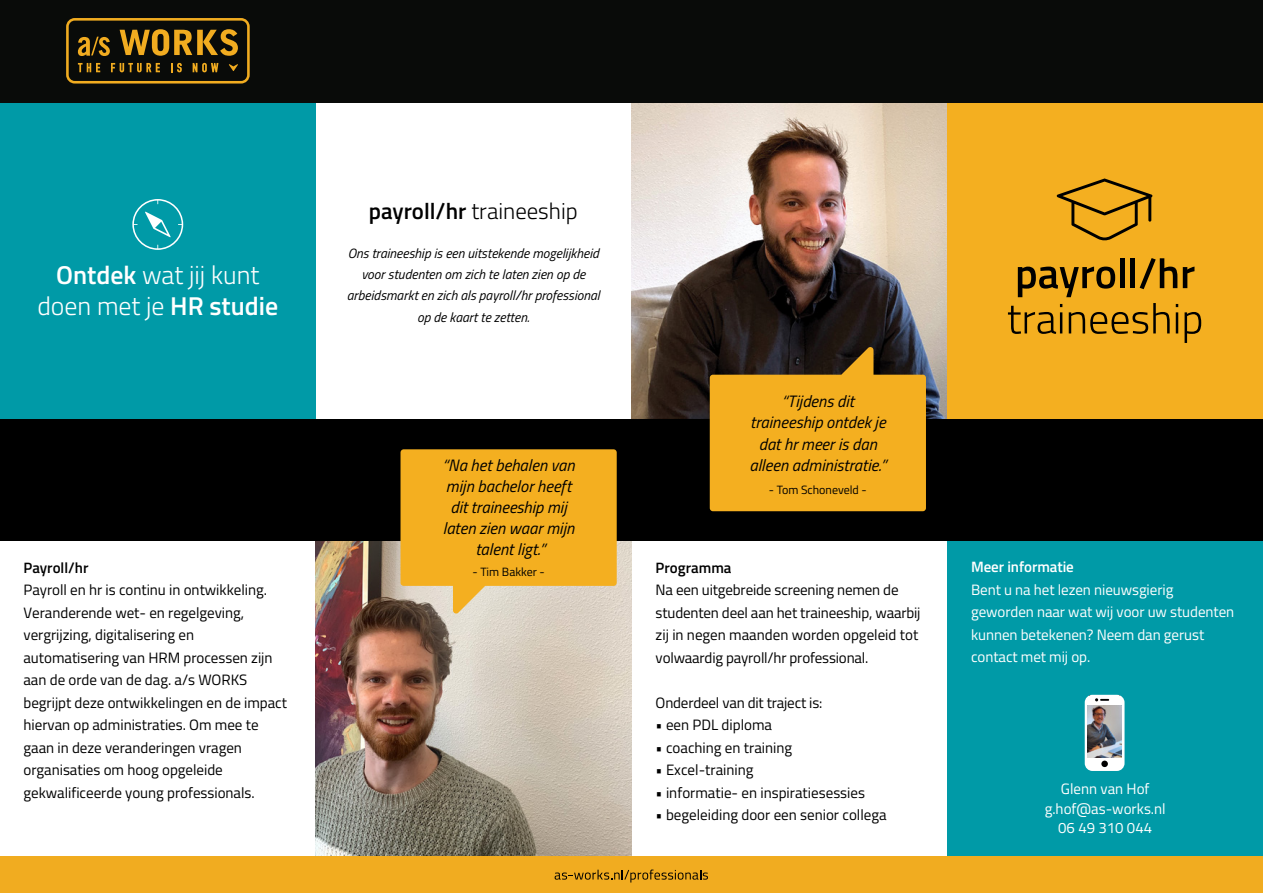
<style>
.page{position:relative;width:1263px;height:893px;background:#fff}
.page>*{position:absolute;margin:0;border:0;box-sizing:border-box;transform-origin:0 0}
.t1{font:300 25.8px/31px "Titillium Web";color:#fff;text-align:center}
.t2{font:300 22.8px "Titillium Web";color:#000}
.t3{font:italic 16.5px/21px "Titillium Web";color:#000;text-align:center}
.t4{font:italic 16.5px/21.5px "Titillium Web";color:#010000;text-align:center}
.t5{font:15px/22.5px "Titillium Web";color:#000}
.t6{font:15px/22.5px "Titillium Web";letter-spacing:-.005em;color:#fff}
.t7{font:600 15px "Titillium Web";color:#000}
.t8{font:600 15px "Titillium Web";letter-spacing:-.005em;color:#fff}
.t9{font:italic 13.5px/21.3px "Titillium Web";color:#000;text-align:center}
.t10{font:12px "Titillium Web";color:#010000}
.t11{font:12px "Titillium Web";color:#000}
.s1{font-weight:600}
.s2{color:#000}
</style>
<div class="page">
<img style="left:315px;top:540px;width:316px;height:316px">
<img style="left:631px;top:103px;width:316px;height:316px">
<div style="left:0;top:0;width:1263px;height:103px;background:#090b09"></div>
<svg style="left:66px;top:18px;width:184px;height:66px"></svg>
<div style="left:947px;top:103px;width:316px;height:316px;background:#f4af20"></div>
<div style="left:947px;top:540px;width:316px;height:316px;background:#009aa7"></div>
<div style="left:0;top:856px;width:1263px;height:37px;background:#f1ac20"></div>
<svg style="left:555px;top:869px;width:153px;height:13px"></svg>
<div style="left:0;top:103px;width:316px;height:316px;background:#009aa7"></div>
<div style="left:0;top:419px;width:1263px;height:121px;background:#000"></div>
<svg style="left:1085px;top:695px;width:39px;height:76px"></svg>
<img style="left:1087px;top:705px;width:35px;height:52px">
<svg style="left:400px;top:449px;width:217px;height:164px;background:#eeb238"></svg>
<svg style="left:710px;top:347px;width:216px;height:164px;background:#d3981f"></svg>
<svg style="left:1057px;top:178px;width:95px;height:63px"></svg>
<svg style="left:1018px;top:267px;width:97px;height:30px"></svg>
<hr style="left:1120px;top:258px;width:4px;height:30px;background:#000">
<hr style="left:1131px;top:258px;width:4px;height:30px;background:#000">
<svg style="left:1140px;top:258px;width:37px;height:31px"></svg>
<svg style="left:1183px;top:267px;width:11px;height:21px"></svg>
<svg style="left:1008px;top:304px;width:54px;height:30px"></svg>
<svg style="left:1069px;top:303px;width:101px;height:31px"></svg>
<hr style="left:1176px;top:312px;width:2px;height:21px;background:#000">
<svg style="left:1184px;top:312px;width:17px;height:31px"></svg>
<svg style="left:132px;top:199px;width:51px;height:51px"></svg>
<h1 class="t1" style="left:37px;top:258px;width:242px"><span class="s1">Ontdek</span> wat jij kunt doen met je <span class="s1">HR studie</span></h1>
<p class="t7" style="left:24px;top:556px;width:66px">Payroll/hr</p>
<p class="t5" style="left:24px;top:578px;width:265px">Payroll en hr is continu in ontwikkeling.<br>Veranderende wet- en regelgeving, vergrijzing, digitalisering en automatisering van HRM processen zijn aan de orde van de dag. a/s WORKS begrijpt deze ontwikkelingen en de impact hiervan op administraties. Om mee te gaan in deze veranderingen vragen organisaties om hoog opgeleide gekwalificeerde young professionals.</p>
<h2 class="t2" style="left:369px;top:194px;width:210px"><span class="s1">payroll/hr</span> traineeship</h2>
<p class="t9" style="left:347px;top:242px;width:254px">Ons traineeship is een uitstekende mogelijkheid voor studenten om zich te laten zien op de arbeidsmarkt en zich als payroll/hr professional op de kaart te zetten.</p>
<p class="t3" style="left:442px;top:454px;width:134px">“Na het behalen van mijn bachelor heeft dit traineeship mij laten zien waar mijn talent ligt.”</p>
<p class="t11" style="left:472px;top:562px;width:74px">- Tim Bakker -</p>
<p class="t4" style="left:749px;top:390px;width:138px">“Tijdens dit <span class="s2">traineeship</span> ontdek je dat hr meer is dan alleen administratie.”</p>
<p class="t10" style="left:769px;top:480px;width:99px">- Tom Schoneveld -</p>
<p class="t7" style="left:656px;top:556px;width:77px">Programma</p>
<p class="t5" style="left:656px;top:578px;width:266px">Na een uitgebreide screening nemen de studenten deel aan het traineeship, waarbij zij in negen maanden worden opgeleid tot volwaardig payroll/hr professional.</p>
<p class="t5" style="left:656px;top:690px;width:168px">Onderdeel van dit traject is:</p>
<p class="t5" style="left:656px;top:713px;width:118px">• een PDL diploma</p>
<p class="t5" style="left:656px;top:735px;width:138px">• coaching en training</p>
<p class="t5" style="left:656px;top:758px;width:99px">• Excel-training</p>
<p class="t5" style="left:656px;top:780px;width:211px">• informatie- en inspiratiesessies</p>
<p class="t5" style="left:656px;top:803px;width:233px">• begeleiding door een senior collega</p>
<p class="t8" style="left:971px;top:556px;width:104px">Meer informatie</p>
<p class="t6" style="left:971px;top:578px;width:265px">Bent u na het lezen nieuwsgierig geworden naar wat wij voor uw studenten kunnen betekenen? Neem dan gerust contact met mij op.</p>
<p class="t6" style="left:1045px;top:778px;width:123px;line-height:19.8px;text-align:center">Glenn van Hof g.hof@as-works.nl<br>06 49 310 044</p>
</div>
